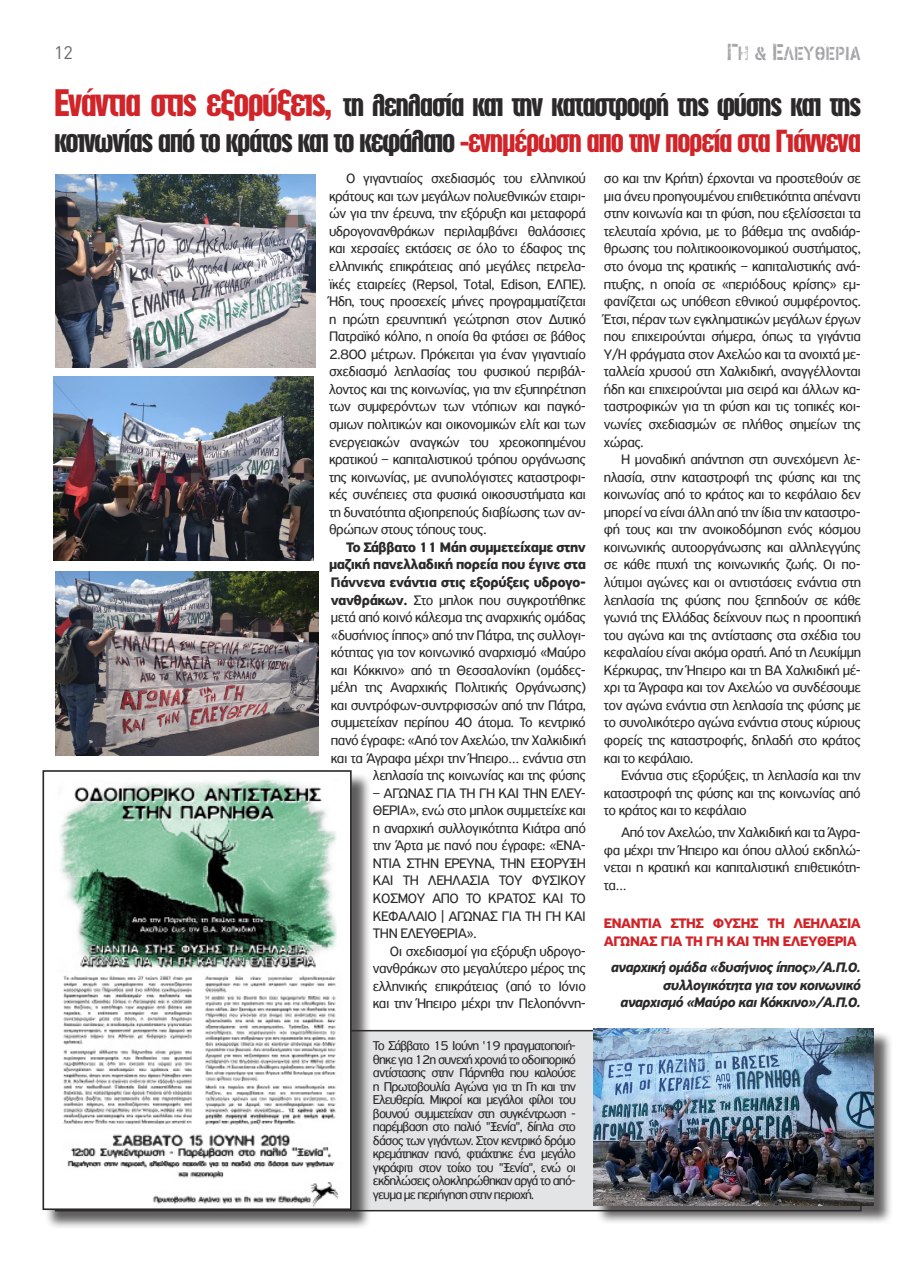
<style>
.page{position:relative;width:915px;height:1276px;background:#fff}
.page>*{position:absolute;margin:0;border:0;box-sizing:border-box;transform-origin:0 0}
.t1{font:30px/36px "pf diesel Alterego";letter-spacing:-.04em;color:#2b292a}
.t2{font:19.5px "PF Stamps Pro Metal";color:#a3a5a7;scale:.88 1}
.t3{font:18px "DIN";color:#656769}
.t4{font:14.55px/17.5px "PF Highway Sans Pro";letter-spacing:-.03em;color:#2b292a;text-align:justify}
.t5{font:italic 700 14.55px/17.5px "PF Highway Sans Pro";letter-spacing:-.04em;color:#2b292a;text-align:right}
.t6{font:700 14.55px/17.5px "PF Highway Sans Pro";letter-spacing:-.03em;color:#d02429}
.t7{font:13.5px/13.5px "PF Highway Sans Pro";letter-spacing:-.06em;color:#2b292a;text-align:justify}
.s1{font-size:23.7px}
.s2{font-size:36px;color:#d02429}
.s3{color:#d02429}
.s4{font-weight:700}
</style>
<div class="page">
<div style="left:56px;top:1030px;width:804px;height:180px;background:#e3e4e5"></div>
<img style="left:53px;top:376px;width:260px;height:184px">
<img style="left:56px;top:175px;width:259px;height:192px">
<img style="left:56px;top:571px;width:262px;height:184px">
<div style="left:45px;top:772px;width:326px;height:457px;background:#2b292a;opacity:.75"></div>
<img style="left:45px;top:773px;width:303px;height:434px">
<div style="left:42px;top:770px;width:309px;height:440px;border:2px solid #2b292a"></div>
<div style="left:595px;top:1030px;width:297px;height:194px;background:#2b292a;opacity:.75"></div>
<img style="left:593px;top:1028px;width:280px;height:177px">
<p class="t3" style="left:54px;top:42px;width:20px">12</p>
<h2 class="t2" style="left:726px;top:39px;width:154px"><span class="s1">Γ</span>Η &amp; <span class="s1">Ε</span>ΛΕυΘΕΡΙΑ</h2>
<h1 class="t1" style="left:54px;top:88px;width:808px"><span class="s2">Ενάντια στις εξορύξεις,</span> τη λεηλασία και την καταστροφή της φύσης και της κοινωνίας από το κράτος και το κεφάλαιο <span class="s3">-ενημέρωση απο την πορεία στα Γιάννενα</span></h1>
<p class="t4" style="left:329px;top:170px;width:258px;text-indent:17px">Ο γιγαντιαίος σχεδιασμός του ελληνικού κράτους και των μεγάλων πολυεθνικών εταιρι&shy;ών για την έρευνα, την εξόρυξη και μεταφορά υδρογονανθράκων περιλαμβάνει θαλάσσιες και χερσαίες εκτάσεις σε όλο το έδαφος της ελληνικής επικράτειας από μεγάλες πετρελα&shy;ϊκές εταιρείες (Repsol, Total, Edison, ΕΛΠΕ).<br>Ήδη, τους προσεχείς μήνες προγραμματίζεται η πρώτη ερευνητική γεώτρηση στον Δυτικό Πατραϊκό κόλπο, η οποία θα φτάσει σε βάθος 2.800 μέτρων. Πρόκειται για έναν γιγαντιαίο σχεδιασμό λεηλασίας του φυσικού περιβάλ&shy;λοντος και της κοινωνίας, για την εξυπηρέτηση των συμφερόντων των ντόπιων και παγκό&shy;σμιων πολιτικών και οικονομικών ελίτ και των ενεργειακών αναγκών του χρεοκοπημένου κρατικού – καπιταλιστικού τρόπου οργάνωσης της κοινωνίας, με ανυπολόγιστες καταστροφι&shy;κές συνέπειες στα φυσικά οικοσυστήματα και τη δυνατότητα αξιοπρεπούς διαβίωσης των αν&shy;θρώπων στους τόπους τους.</p>
<p class="t4" style="left:329px;top:538px;width:258px;text-align:right"><span class="s4">Το Σάββατο 11 Μάη συμμετείχαμε στην μαζική πανελλαδική πορεία που έγινε στα Γιάννενα ενάντια στις εξορύξεις υδρογο&shy;νανθράκων.</span> Στο μπλοκ που συγκροτήθηκε μετά από κοινό κάλεσμα της αναρχικής ομάδας «δυσήνιος ίππος» από την Πάτρα, της συλλογι&shy;κότητας για τον κοινωνικό αναρχισμό «Μαύρο και Κόκκινο» από τη Θεσσαλονίκη (ομάδες&shy;μέλη της Αναρχικής Πολιτικής Οργάνωσης) και συντρόφων-συντρφισσών από την Πάτρα, συμμετείχαν περίπου 40 άτομα. Το κεντρικό πανό έγραφε: «Από τον Αχελώο, την Χαλκιδική και τα Άγραφα μέχρι την Ήπειρο… ενάντια στη λεηλασία της κοινωνίας και της φύσης</p>
<p class="t4" style="left:373px;top:784px;width:214px">– ΑΓΩΝΑΣ ΓΙΑ ΤΗ ΓΗ ΚΑΙ ΤΗΝ ΕΛΕΥ-ΘΕΡΙΑ», ενώ στο μπλοκ συμμετείχε και η αναρχική συλλογικότητα Κιάτρα από την Άρτα με πανό που έγραφε: «ΕΝΑ-ΝΤΙΑ ΣΤΗΝ ΕΡΕΥΝΑ, ΤΗΝ ΕΞΟΡΥΞΗ ΚΑΙ ΤΗ ΛΕΗΛΑΣΙΑ ΤΟΥ ΦΥΣΙΚΟΥ ΚΟΣΜΟΥ ΑΠΟ ΤΟ ΚΡΑΤΟΣ ΚΑΙ ΤΟ ΚΕΦΑΛΑΙΟ | ΑΓΩΝΑΣ ΓΙΑ ΤΗ ΓΗ ΚΑΙ ΤΗΝ ΕΛΕΥΘΕΡΙΑ».</p>
<p class="t4" style="left:373px;top:942px;width:214px;text-indent:17px">Οι σχεδιασμοί για εξόρυξη υδρογο&shy;νανθράκων στο μεγαλύτερο μέρος της ελληνικής επικράτειας (από το Ιόνιο και την Ήπειρο μέχρι την Πελοπόννη-</p>
<p class="t7" style="left:373px;top:1038px;width:204px">Το Σάββατο 15 Ιούνη '19 πραγματοποιή&shy;θηκε για 12η συνεχή χρονιά το οδοιπορικό αντίστασης στην Πάρνηθα που καλούσε η Πρωτοβουλία Αγώνα για τη Γη και την Ελευθερία. Μικροί και μεγάλοι φίλοι του βουνού συμμετείχαν στη συγκέντρωση - παρέμβαση στο παλιό "Ξενία", δίπλα στο δάσος των γιγάντων. Στον κεντρικό δρόμο κρεμάτηκαν πανό, φτιάχτηκε ένα μεγάλο γκράφιτι στον τοίχο του "Ξενία", ενώ οι εκδηλώσεις ολοκληρώθηκαν αργά το από&shy;γευμα με περιήγηση στην περιοχή.</p>
<p class="t4" style="left:603px;top:170px;width:258px">σο και την Κρήτη) έρχονται να προστεθούν σε μια άνευ προηγουμένου επιθετικότητα απέναντι στην κοινωνία και τη φύση, που εξελίσσεται τα τελευταία χρόνια, με το βάθεμα της αναδιάρ&shy;θρωσης του πολιτικοοικονομικού συστήματος, στο όνομα της κρατικής – καπιταλιστικής ανά&shy;πτυξης, η οποία σε «περιόδους κρίσης» εμ&shy;φανίζεται ως υπόθεση εθνικού συμφέροντος.<br>Έτσι, πέραν των εγκληματικών μεγάλων έργων που επιχειρούνται σήμερα, όπως τα γιγάντια Υ/Η φράγματα στον Αχελώο και τα ανοιχτά με&shy;ταλλεία χρυσού στη Χαλκιδική, αναγγέλλονται ήδη και επιχειρούνται μια σειρά και άλλων κα&shy;ταστροφικών για τη φύση και τις τοπικές κοι&shy;νωνίες σχεδιασμών σε πλήθος σημείων της χώρας.</p>
<p class="t4" style="left:603px;top:450px;width:258px;text-indent:17px">Η μοναδική απάντηση στη συνεχόμενη λε&shy;ηλασία, στην καταστροφή της φύσης και της κοινωνίας από το κράτος και το κεφάλαιο δεν μπορεί να είναι άλλη από την ίδια την καταστρο&shy;φή τους και την ανοικοδόμηση ενός κόσμου κοινωνικής αυτοοργάνωσης και αλληλεγγύης σε κάθε πτυχή της κοινωνικής ζωής. Οι πο&shy;λύτιμοι αγώνες και οι αντιστάσεις ενάντια στη λεηλασία της φύσης που ξεπηδούν σε κάθε γωνιά της Ελλάδας δείχνουν πως η προοπτική του αγώνα και της αντίστασης στα σχέδια του κεφαλαίου είναι ακόμα ορατή. Από τη Λευκίμμη Κέρκυρας, την Ήπειρο και τη ΒΑ Χαλκιδική μέ&shy;χρι τα Άγραφα και τον Αχελώο να συνδέσουμε τον αγώνα ενάντια στη λεηλασία της φύσης με το συνολικότερο αγώνα ενάντια στους κύριους φορείς της καταστροφής, δηλαδή στο κράτος και το κεφάλαιο.</p>
<p class="t4" style="left:603px;top:766px;width:258px;text-indent:17px">Ενάντια στις εξορύξεις, τη λεηλασία και την καταστροφή της φύσης και της κοινωνίας από το κράτος και το κεφάλαιο</p>
<p class="t4" style="left:603px;top:823px;width:258px;text-indent:17px">Από τον Αχελώο, την Χαλκιδική και τα Άγρα&shy;φα μέχρι την Ήπειρο και όπου αλλού εκδηλώ&shy;νεται η κρατική και καπιταλιστική επιθετικότη&shy;τα…</p>
<p class="t6" style="left:603px;top:915px;width:258px">ΕΝΑΝΤΙΑ ΣΤΗΣ ΦΥΣΗΣ ΤΗ ΛΕΗΛΑΣΙΑ<br>ΑΓΩΝΑΣ ΓΙΑ ΤΗ ΓΗ ΚΑΙ ΤΗΝ ΕΛΕΥΘΕΡΙΑ</p>
<p class="t5" style="left:610px;top:959px;width:251px">αναρχική ομάδα «δυσήνιος ίππος»/Α.Π.Ο. συλλογικότητα για τον κοινωνικό αναρχισμό «Μαύρο και Κόκκινο»/Α.Π.Ο.</p>
</div>
